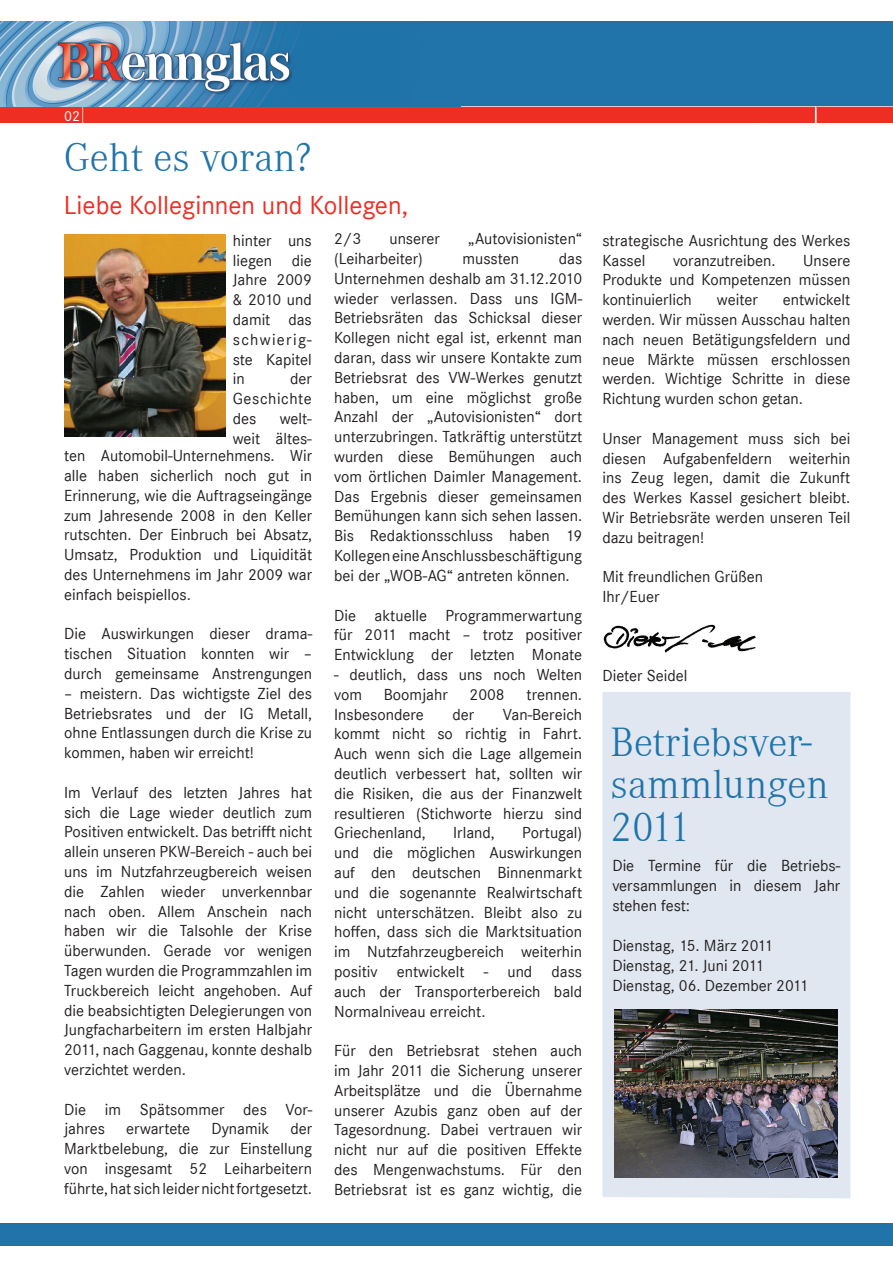
<style>
.page{position:relative;width:893px;height:1263px;background:#fff}
.page>*{position:absolute;margin:0;border:0;box-sizing:border-box;transform-origin:0 0}
.t1{font:300 42.3px/42.6px "Corporate A";color:#2074a9}
.t2{font:300 42px "Corporate A";color:#2074a9}
.t3{font:27px "Corporate S";color:#ee2e23}
.t4{font:16.65px/20px "Corporate S";color:#231f20;text-align:justify}
.t5{font:16.5px/19.8px "Corporate S";color:#231f20;text-align:justify}
.t6{font:15px "Corporate S";color:#fff}
</style>
<div class="page">
<div style="left:0;top:1224px;width:893px;height:21px;background:#2074a9"></div>
<img style="left:0;top:21px;width:893px;height:102px">
<img style="left:0;top:21px;width:460px;height:85px">
<svg style="left:815px;top:107px;width:2px;height:16px"></svg>
<img style="left:64px;top:235px;width:162px;height:202px">
<div style="left:602px;top:692px;width:248px;height:506px;background:#e1e7f1"></div>
<img style="left:603px;top:624px;width:153px;height:29px">
<img style="left:614px;top:1010px;width:224px;height:168px">
<p class="t6" style="left:64px;top:107px;width:17px">02</p>
<h2 class="t2" style="left:64px;top:134px;width:249px">Geht es voran?</h2>
<h3 class="t3" style="left:64px;top:190px;width:346px">Liebe Kolleginnen und Kollegen,</h3>
<p class="t5" style="left:233px;top:230px;width:81px">hinter uns liegen die Jahre 2009 &amp; 2010 und damit das schwierig&shy;ste Kapitel in</p>
<p class="t5" style="left:233px;top:369px;width:81px;text-indent:57px">der Geschichte des</p>
<p class="t5" style="left:233px;top:409px;width:81px;text-align:right">welt-<br>weit ältes-</p>
<p class="t5" style="left:64px;top:446px;width:250px">ten Automobil-Unternehmens. Wir alle haben sicherlich noch gut in Erinnerung, wie die Auftragseingänge zum Jahresende 2008 in den Keller rutschten. Der Einbruch bei Absatz, Umsatz, Produktion und Liquidität des Unternehmens im Jahr 2009 war einfach beispiellos.</p>
<p class="t5" style="left:64px;top:624px;width:250px">Die Auswirkungen dieser drama&shy;tischen Situation konnten wir – durch gemeinsame Anstrengungen</p>
<p class="t5" style="left:64px;top:683px;width:250px">– meistern. Das wichtigste Ziel des Betriebsrates und der IG Metall, ohne Entlassungen durch die Krise zu kommen, haben wir erreicht!</p>
<p class="t5" style="left:64px;top:782px;width:250px">Im Verlauf des letzten Jahres hat sich die Lage wieder deutlich zum Positiven entwickelt. Das betrifft nicht allein unseren PKW-Bereich - auch bei uns im Nutzfahrzeugbereich weisen die Zahlen wieder unverkennbar nach oben. Allem Anschein nach haben wir die Talsohle der Krise überwunden. Gerade vor wenigen Tagen wurden die Programmzahlen im Truckbereich leicht angehoben. Auf die beabsichtigten Delegierungen von Jungfacharbeitern im ersten Halbjahr 2011, nach Gaggenau, konnte deshalb verzichtet werden.</p>
<p class="t5" style="left:64px;top:1099px;width:250px">Die im Spätsommer des Vor&shy;jahres</p>
<p class="t5" style="left:126px;top:1119px;width:66px">erwartete</p>
<p class="t5" style="left:211px;top:1119px;width:59px">Dynamik</p>
<p class="t5" style="left:64px;top:1119px;width:250px;text-indent:226px">der Marktbelebung, die zur Einstellung von insgesamt 52 Leiharbeitern führte, hat sich leider nicht fortgesetzt.</p>
<p class="t5" style="left:334px;top:229px;width:28px">2/3</p>
<p class="t5" style="left:389px;top:229px;width:52px">unserer</p>
<p class="t5" style="left:468px;top:229px;width:115px">„Autovisionisten“</p>
<p class="t5" style="left:334px;top:249px;width:90px">(Leiharbeiter)</p>
<p class="t5" style="left:463px;top:249px;width:58px">mussten</p>
<p class="t5" style="left:334px;top:249px;width:250px;text-indent:225px">das Unternehmen deshalb am 31.12.2010 wieder verlassen. Dass uns IGM-Betriebsräten das Schicksal dieser Kollegen nicht egal ist, erkennt man daran, dass wir unsere Kontakte zum Betriebsrat des VW-Werkes genutzt haben, um eine möglichst große Anzahl der „Autovisionisten“ dort unterzubringen. Tatkräftig unterstützt wurden diese Bemühungen auch vom örtlichen Daimler Management.<br>Das Ergebnis dieser gemeinsamen Bemühungen kann sich sehen lassen.<br>Bis Redaktionsschluss haben 19<br>Kollegen eine Anschlussbeschäftigung bei der „WOB-AG“ antreten können.</p>
<p class="t5" style="left:334px;top:605px;width:250px">Die aktuelle Programmerwartung für 2011 macht – trotz positiver Entwicklung der letzten Monate</p>
<p class="t5" style="left:334px;top:665px;width:250px">- deutlich, dass uns noch Welten vom</p>
<p class="t5" style="left:384px;top:684px;width:65px">Boomjahr</p>
<p class="t5" style="left:470px;top:684px;width:37px">2008</p>
<p class="t5" style="left:526px;top:684px;width:57px">trennen.</p>
<p class="t5" style="left:334px;top:704px;width:91px">Insbesondere</p>
<p class="t5" style="left:452px;top:704px;width:23px">der</p>
<p class="t5" style="left:334px;top:704px;width:250px;text-indent:169px">Van-Bereich kommt nicht so richtig in Fahrt.<br>Auch wenn sich die Lage allgemein deutlich verbessert hat, sollten wir die Risiken, die aus der Finanzwelt resultieren (Stichworte hierzu sind Griechenland,</p>
<p class="t5" style="left:334px;top:823px;width:250px;text-indent:188px">Portugal) und die möglichen Auswirkungen auf den deutschen Binnenmarkt und die sogenannte Realwirtschaft nicht unterschätzen. Bleibt also zu hoffen, dass sich die Marktsituation im Nutzfahrzeugbereich weiterhin positiv entwickelt - und dass auch der Transporterbereich bald Normalniveau erreicht.</p>
<p class="t5" style="left:334px;top:1041px;width:250px">Für den Betriebsrat stehen auch im Jahr 2011 die Sicherung unserer Arbeitsplätze und die Übernahme unserer Azubis ganz oben auf der Tagesordnung. Dabei vertrauen wir nicht nur auf die positiven Effekte des Mengenwachstums. Für den Betriebsrat ist es ganz wichtig, die</p>
<p class="t5" style="left:453px;top:823px;width:43px">Irland,</p>
<p class="t5" style="left:602px;top:230px;width:250px">strategische Ausrichtung des Werkes<br>Kassel</p>
<p class="t5" style="left:673px;top:250px;width:104px">voranzutreiben.</p>
<p class="t5" style="left:602px;top:250px;width:250px;text-indent:201px">Unsere Produkte und Kompetenzen müssen kontinuierlich</p>
<p class="t5" style="left:602px;top:290px;width:250px;text-indent:180px">entwickelt werden. Wir müssen Ausschau halten nach neuen Betätigungsfeldern und neue Märkte müssen erschlossen werden. Wichtige Schritte in diese Richtung wurden schon getan.</p>
<p class="t5" style="left:602px;top:428px;width:250px">Unser Management muss sich bei diesen Aufgabenfeldern weiterhin ins Zeug legen, damit die Zukunft des Werkes Kassel gesichert bleibt.<br>Wir Betriebsräte werden unseren Teil dazu beitragen!</p>
<p class="t5" style="left:602px;top:567px;width:162px">Mit freundlichen Grüßen<br>Ihr/Euer</p>
<p class="t5" style="left:717px;top:290px;width:42px">weiter</p>
<p class="t5" style="left:602px;top:666px;width:86px">Dieter Seidel</p>
<h1 class="t1" style="left:611px;top:721px;width:220px">Betriebsver&shy;sammlungen<br>2011</h1>
<p class="t4" style="left:612px;top:856px;width:230px">Die Termine für die Betriebs&shy;versammlungen in diesem Jahr stehen fest:</p>
<p class="t4" style="left:612px;top:935px;width:197px;text-align:left">Dienstag, 15. März 2011<br>Dienstag, 21. Juni 2011<br>Dienstag, 06. Dezember 2011</p>
</div>
